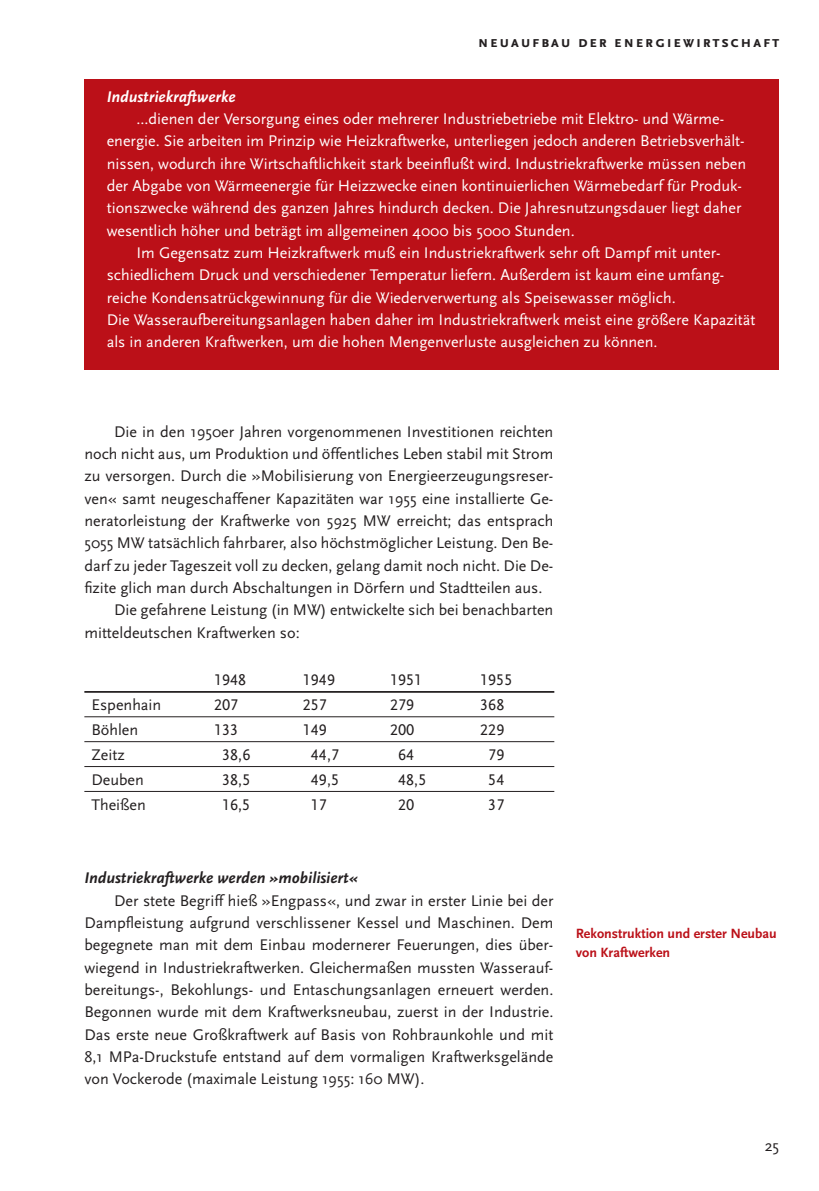
<style>
.page{position:relative;width:819px;height:1191px;background:#fff}
.page>*{position:absolute;margin:0;border:0;box-sizing:border-box;transform-origin:0 0}
.t1{font:16.1px/22.4px "Scala Sans";color:#231f20;text-align:justify}
.t2{font:16.1px "Scala Sans";color:#fff}
.t3{font:16.1px "Scala Sans Regular LF";color:#231f20}
.t4{font:italic 700 16.1px "Scala Sans";color:#231f20}
.t5{font:16.1px "Scala Sans Bold SC";letter-spacing:.1em;color:#231f20}
.t6{font:italic 700 16.1px "Scala Sans";color:#fff}
.t7{font:700 14px/18.7px "Scala Sans";color:#bb1018}
</style>
<div class="page">
<div style="left:84px;top:79px;width:695px;height:291px;background:#bb1018"></div>
<hr style="left:84px;top:691px;width:123px;height:2px;background:#231f20">
<hr style="left:207px;top:691px;width:89px;height:2px;background:#231f20">
<hr style="left:296px;top:691px;width:87px;height:2px;background:#231f20">
<hr style="left:383px;top:691px;width:90px;height:2px;background:#231f20">
<hr style="left:473px;top:691px;width:81px;height:2px;background:#231f20">
<hr style="left:84px;top:716px;width:123px;height:1px;background:#231f20">
<hr style="left:207px;top:716px;width:89px;height:1px;background:#231f20">
<hr style="left:296px;top:716px;width:87px;height:1px;background:#231f20">
<hr style="left:383px;top:716px;width:90px;height:1px;background:#231f20">
<hr style="left:473px;top:716px;width:81px;height:1px;background:#231f20">
<hr style="left:84px;top:741px;width:123px;height:1px;background:#231f20">
<hr style="left:207px;top:741px;width:89px;height:1px;background:#231f20">
<hr style="left:296px;top:741px;width:87px;height:1px;background:#231f20">
<hr style="left:383px;top:741px;width:90px;height:1px;background:#231f20">
<hr style="left:473px;top:741px;width:81px;height:1px;background:#231f20">
<hr style="left:84px;top:766px;width:123px;height:1px;background:#231f20">
<hr style="left:207px;top:766px;width:89px;height:1px;background:#231f20">
<hr style="left:296px;top:766px;width:87px;height:1px;background:#231f20">
<hr style="left:383px;top:766px;width:90px;height:1px;background:#231f20">
<hr style="left:473px;top:766px;width:81px;height:1px;background:#231f20">
<hr style="left:84px;top:791px;width:123px;height:1px;background:#231f20">
<hr style="left:207px;top:791px;width:89px;height:1px;background:#231f20">
<hr style="left:296px;top:791px;width:87px;height:1px;background:#231f20">
<hr style="left:383px;top:791px;width:90px;height:1px;background:#231f20">
<hr style="left:473px;top:791px;width:81px;height:1px;background:#231f20">
<p class="t5" style="left:477px;top:32px;width:303px">neuaufbau der energiewirtschaft</p>
<p class="t6" style="left:107px;top:88px;width:130px">Industriekraftwerke</p>
<p class="t2" style="left:136px;top:110px;width:589px">...dienen der Versorgung eines oder mehrerer Industriebetriebe mit Elektro- und Wärme-</p>
<p class="t2" style="left:107px;top:132px;width:639px">energie. Sie arbeiten im Prinzip wie Heizkraftwerke, unterliegen jedoch anderen Betriebsverhält-</p>
<p class="t2" style="left:107px;top:155px;width:641px">nissen, wodurch ihre Wirtschaftlichkeit stark beeinflußt wird. Industriekraftwerke müssen neben</p>
<p class="t2" style="left:107px;top:177px;width:636px">der Abgabe von Wärmeenergie für Heizzwecke einen kontinuierlichen Wärmebedarf für Produk-</p>
<p class="t2" style="left:107px;top:199px;width:636px">tionszwecke während des ganzen Jahres hindurch decken. Die Jahresnutzungsdauer liegt daher</p>
<p class="t2" style="left:107px;top:222px;width:469px">wesentlich höher und beträgt im allgemeinen 4000 bis 5000 Stunden.</p>
<p class="t2" style="left:136px;top:244px;width:585px">Im Gegensatz zum Heizkraftwerk muß ein Industriekraftwerk sehr oft Dampf mit unter-</p>
<p class="t2" style="left:107px;top:266px;width:619px">schiedlichem Druck und verschiedener Temperatur liefern. Außerdem ist kaum eine umfang-</p>
<p class="t2" style="left:107px;top:289px;width:570px">reiche Kondensatrückgewinnung für die Wiederverwertung als Speisewasser möglich.</p>
<p class="t2" style="left:107px;top:311px;width:650px">Die Wasseraufbereitungsanlagen haben daher im Industriekraftwerk meist eine größere Kapazität</p>
<p class="t2" style="left:107px;top:333px;width:552px">als in anderen Kraftwerken, um die hohen Mengenverluste ausgleichen zu können.</p>
<p class="t1" style="left:114px;top:420px;width:440px">Die in den 1950er Jahren vorgenommenen Investitionen reichten</p>
<p class="t1" style="left:84px;top:443px;width:470px">noch nicht aus, um Produktion und öffentliches Leben stabil mit Strom</p>
<p class="t1" style="left:84px;top:465px;width:470px">zu versorgen. Durch die »Mobilisierung von Energieerzeugungsreser-</p>
<p class="t1" style="left:84px;top:487px;width:470px">ven« samt neugeschaffener Kapazitäten war 1955 eine installierte Ge-</p>
<p class="t1" style="left:84px;top:510px;width:470px">neratorleistung der Kraftwerke von 5925 MW erreicht; das entsprach</p>
<p class="t1" style="left:84px;top:532px;width:470px">5055 MW tatsächlich fahrbarer, also höchstmöglicher Leistung. Den Be-</p>
<p class="t1" style="left:84px;top:554px;width:470px">darf zu jeder Tageszeit voll zu decken, gelang damit noch nicht. Die De-</p>
<p class="t1" style="left:84px;top:577px;width:459px">fizite glich man durch Abschaltungen in Dörfern und Stadtteilen aus.</p>
<p class="t1" style="left:114px;top:599px;width:440px">Die gefahrene Leistung (in MW) entwickelte sich bei benachbarten</p>
<p class="t1" style="left:84px;top:621px;width:217px">mitteldeutschen Kraftwerken so:</p>
<p class="t3" style="left:214px;top:671px;width:34px">1948</p>
<p class="t3" style="left:303px;top:671px;width:34px">1949</p>
<p class="t3" style="left:390px;top:671px;width:34px">1951</p>
<p class="t3" style="left:480px;top:671px;width:34px">1955</p>
<p class="t1" style="left:91px;top:694px;width:71px">Espenhain</p>
<p class="t3" style="left:214px;top:696px;width:26px">207</p>
<p class="t3" style="left:303px;top:696px;width:26px">257</p>
<p class="t3" style="left:390px;top:696px;width:26px">279</p>
<p class="t3" style="left:480px;top:696px;width:26px">368</p>
<p class="t1" style="left:91px;top:719px;width:48px">Böhlen</p>
<p class="t3" style="left:214px;top:721px;width:26px">133</p>
<p class="t3" style="left:303px;top:721px;width:26px">149</p>
<p class="t3" style="left:390px;top:721px;width:26px">200</p>
<p class="t3" style="left:480px;top:721px;width:26px">229</p>
<p class="t1" style="left:91px;top:744px;width:35px">Zeitz</p>
<p class="t3" style="left:222px;top:746px;width:30px">38,6</p>
<p class="t3" style="left:311px;top:746px;width:30px">44,7</p>
<p class="t3" style="left:398px;top:746px;width:18px">64</p>
<p class="t3" style="left:488px;top:746px;width:18px">79</p>
<p class="t1" style="left:91px;top:769px;width:54px">Deuben</p>
<p class="t3" style="left:222px;top:771px;width:30px">38,5</p>
<p class="t3" style="left:311px;top:771px;width:30px">49,5</p>
<p class="t3" style="left:398px;top:771px;width:30px">48,5</p>
<p class="t3" style="left:488px;top:771px;width:18px">54</p>
<p class="t1" style="left:91px;top:793px;width:56px">Theißen</p>
<p class="t3" style="left:222px;top:796px;width:30px">16,5</p>
<p class="t3" style="left:311px;top:796px;width:18px">17</p>
<p class="t3" style="left:398px;top:796px;width:18px">20</p>
<p class="t3" style="left:488px;top:796px;width:18px">37</p>
<p class="t4" style="left:84px;top:869px;width:275px">Industriekraftwerke werden »mobilisiert«</p>
<p class="t1" style="left:84px;top:889px;width:470px;text-indent:30px">Der stete Begriff hieß »Engpass«, und zwar in erster Linie bei der Dampfleistung aufgrund verschlissener Kessel und Maschinen. Dem begegnete man mit dem Einbau modernerer Feuerungen, dies über&shy;wiegend in Industriekraftwerken. Gleichermaßen mussten Wasserauf&shy;bereitungs-, Bekohlungs- und Entaschungsanlagen erneuert werden.<br>Begonnen wurde mit dem Kraftwerksneubau, zuerst in der Industrie.<br>Das erste neue Großkraftwerk auf Basis von Rohbraunkohle und mit 8,1 MPa-Druckstufe entstand auf dem vormaligen Kraftwerksgelände von Vockerode (maximale Leistung 1955: 160 MW).</p>
<p class="t7" style="left:575px;top:924px;width:202px">Rekonstruktion und erster Neubau von Kraftwerken</p>
<p class="t1" style="left:764px;top:1135px;width:16px">25</p>
</div>
